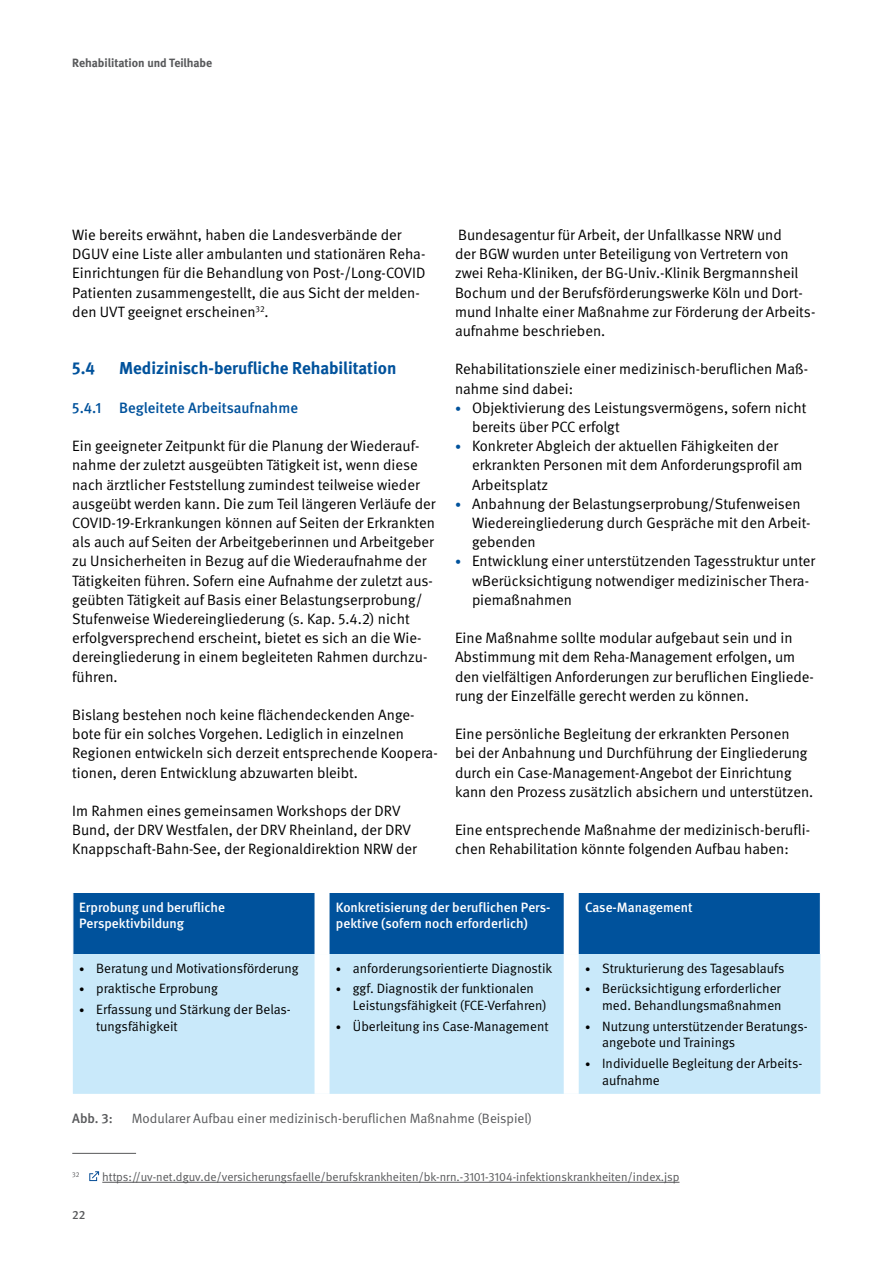
<style>
.page{position:relative;width:893px;height:1263px;background:#fff}
.page>*{position:absolute;margin:0;border:0;box-sizing:border-box;transform-origin:0 0}
.Überschriften_H2{font:700 17.25px "DGUV Meta";color:#00529c}
.Fließtext_FT_Abstand_vor{font:15px/19.2px "DGUV Meta";color:#000}
.Überschriften_H3{font:500 15px "DGUV Meta";color:#00529c}
.t1{font:13.5px/16.5px "DGUV Meta";color:#000}
.Tabellen_und_Graphen_TK{font:500 13.5px/16.5px "DGUV Meta";color:#fff}
.t2{font:13.5px "DGUV Meta";color:#58595b}
.t3{font:500 13.5px "DGUV Meta";color:#58595b}
.Fließtext_FN{font:12px "DGUV Meta";color:#58595b}
.t4{font:700 12px "DGUV Meta";letter-spacing:-.005em;color:#58595b}
.t5{font:500 12px "DGUV Meta";color:#58595b}
.Fließtext_FN-2{font:6.9px "DGUV Meta";color:#58595b}
.s1{font-size:12px;color:#00529c}
.s2{font-size:10.5px}
</style>
<div class="page">
<hr style="left:72px;top:1153px;width:64px;height:1px;background:#58595b">
<hr style="left:102px;top:1182px;width:577px;height:1px;background:#58595b">
<svg style="left:89px;top:1171px;width:10px;height:10px"></svg>
<div style="left:73px;top:893px;width:747px;height:61px;background:#00529c"></div>
<div style="left:73px;top:954px;width:747px;height:140px;background:#c9e9fa"></div>
<div style="left:315px;top:893px;width:15px;height:61px;background:#fff"></div>
<div style="left:564px;top:893px;width:15px;height:61px;background:#fff"></div>
<div style="left:315px;top:954px;width:15px;height:140px;background:#fff"></div>
<div style="left:564px;top:954px;width:15px;height:140px;background:#fff"></div>
<p class="t4" style="left:72px;top:56px;width:141px">Rehabilitation und Teilhabe</p>
<p class="Fließtext_FT_Abstand_vor" style="left:72px;top:226px;width:355px">Wie bereits erwähnt, haben die Landesverbände der DGUV eine Liste aller ambulanten und stationären Reha-Einrichtungen für die Behandlung von Post-/Long-COVID Patienten zusammengestellt, die aus Sicht der melden&shy;den UVT geeignet erscheinen<sup>32</sup>.</p>
<h2 class="Überschriften_H2" style="left:72px;top:358px;width:24px">5.4</h2>
<h2 class="Überschriften_H2" style="left:119px;top:358px;width:279px">Medizinisch-berufliche Rehabilitation</h2>
<h3 class="Überschriften_H3" style="left:72px;top:399px;width:227px">5.4.1 Begleitete Arbeitsaufnahme</h3>
<p class="Fließtext_FT_Abstand_vor" style="left:72px;top:437px;width:365px">Ein geeigneter Zeitpunkt für die Planung der Wiederauf&shy;nahme der zuletzt ausgeübten Tätigkeit ist, wenn diese nach ärztlicher Feststellung zumindest teilweise wieder ausgeübt werden kann. Die zum Teil längeren Verläufe der COVID-19-Erkrankungen können auf Seiten der Erkrankten als auch auf Seiten der Arbeitgeberinnen und Arbeitgeber zu Unsicherheiten in Bezug auf die Wiederaufnahme der Tätigkeiten führen. Sofern eine Aufnahme der zuletzt aus&shy;geübten Tätigkeit auf Basis einer Belastungserprobung/ Stufenweise Wiedereingliederung (s. Kap. 5.4.2) nicht erfolgversprechend erscheint, bietet es sich an die Wie&shy;dereingliederung in einem begleiteten Rahmen durchzu&shy;führen.</p>
<p class="Fließtext_FT_Abstand_vor" style="left:72px;top:706px;width:367px">Bislang bestehen noch keine flächendeckenden Ange&shy;bote für ein solches Vorgehen. Lediglich in einzelnen Regionen entwickeln sich derzeit entsprechende Koopera&shy;tionen, deren Entwicklung abzuwarten bleibt.</p>
<p class="Fließtext_FT_Abstand_vor" style="left:72px;top:802px;width:346px">Im Rahmen eines gemeinsamen Workshops der DRV<br>Bund, der DRV Westfalen, der DRV Rheinland, der DRV<br>Knappschaft-Bahn-See, der Regionaldirektion NRW der</p>
<p class="Fließtext_FT_Abstand_vor" style="left:455px;top:226px;width:362px">Bundesagentur für Arbeit, der Unfallkasse NRW und<br>der BGW wurden unter Beteiligung von Vertretern von zwei Reha-Kliniken, der BG-Univ.-Klinik Bergmannsheil Bochum und der Berufsförderungswerke Köln und Dort&shy;mund Inhalte einer Maßnahme zur Förderung der Arbeits&shy;aufnahme beschrieben.</p>
<p class="Fließtext_FT_Abstand_vor" style="left:455px;top:360px;width:355px">Rehabilitationsziele einer medizinisch-beruflichen Maß&shy;nahme sind dabei:</p>
<p class="Fließtext_FT_Abstand_vor" style="left:472px;top:398px;width:336px;text-indent:-17px"><span class="s1">•</span> Objektivierung des Leistungsvermögens, sofern nicht bereits über PCC erfolgt</p>
<p class="Fließtext_FT_Abstand_vor" style="left:472px;top:437px;width:332px;text-indent:-17px"><span class="s1">•</span> Konkreter Abgleich der aktuellen Fähigkeiten der erkrankten Personen mit dem Anforderungsprofil am<br>Arbeitsplatz</p>
<p class="Fließtext_FT_Abstand_vor" style="left:472px;top:494px;width:340px;text-indent:-17px"><span class="s1">•</span> Anbahnung der Belastungserprobung/Stufenweisen<br>Wiedereingliederung durch Gespräche mit den Arbeit&shy;gebenden</p>
<p class="Fließtext_FT_Abstand_vor" style="left:472px;top:552px;width:345px;text-indent:-17px"><span class="s1">•</span> Entwicklung einer unterstützenden Tagesstruktur unter wBerücksichtigung notwendiger medizinischer Thera&shy;piemaßnahmen</p>
<p class="Fließtext_FT_Abstand_vor" style="left:455px;top:629px;width:360px">Eine Maßnahme sollte modular aufgebaut sein und in Abstimmung mit dem Reha-Management erfolgen, um den vielfältigen Anforderungen zur beruflichen Eingliede&shy;rung der Einzelfälle gerecht werden zu können.</p>
<p class="Fließtext_FT_Abstand_vor" style="left:455px;top:725px;width:360px">Eine persönliche Begleitung der erkrankten Personen<br>bei der Anbahnung und Durchführung der Eingliederung durch ein Case-Management-Angebot der Einrichtung kann den Prozess zusätzlich absichern und unterstützen.</p>
<p class="Fließtext_FT_Abstand_vor" style="left:455px;top:821px;width:357px">Eine entsprechende Maßnahme der medizinisch-berufli&shy;chen Rehabilitation könnte folgenden Aufbau haben:</p>
<p class="Tabellen_und_Graphen_TK" style="left:79px;top:899px;width:147px">Erprobung und berufliche<br>Perspektivbildung</p>
<p class="Tabellen_und_Graphen_TK" style="left:336px;top:899px;width:216px">Konkretisierung der beruflichen Pers&shy;pektive (sofern noch erforderlich)</p>
<p class="Tabellen_und_Graphen_TK" style="left:585px;top:899px;width:109px">Case-Management</p>
<p class="t1" style="left:79px;top:960px;width:221px"><span class="s2">•</span> Beratung und Motivationsförderung</p>
<p class="t1" style="left:79px;top:981px;width:140px"><span class="s2">•</span> praktische Erprobung</p>
<p class="t1" style="left:96px;top:1002px;width:196px;text-indent:-17px"><span class="s2">•</span> Erfassung und Stärkung der Belas&shy;tungsfähigkeit</p>
<p class="t1" style="left:336px;top:960px;width:218px"><span class="s2">•</span> anforderungsorientierte Diagnostik</p>
<p class="t1" style="left:353px;top:981px;width:195px;text-indent:-17px"><span class="s2">•</span> ggf. Diagnostik der funktionalen<br>Leistungsfähigkeit (FCE-Verfahren)</p>
<p class="t1" style="left:336px;top:1018px;width:214px"><span class="s2">•</span> Überleitung ins Case-Management</p>
<p class="t1" style="left:585px;top:960px;width:201px"><span class="s2">•</span> Strukturierung des Tagesablaufs</p>
<p class="t1" style="left:585px;top:981px;width:198px;text-align:right"><span class="s2">•</span> Berücksichtigung erforderlicher med. Behandlungsmaßnahmen</p>
<p class="t1" style="left:602px;top:1018px;width:207px;text-indent:-17px"><span class="s2">•</span> Nutzung unterstützender Beratungs&shy;angebote und Trainings</p>
<p class="t1" style="left:602px;top:1055px;width:202px;text-indent:-17px"><span class="s2">•</span> Individuelle Begleitung der Arbeits&shy;aufnahme</p>
<p class="t3" style="left:72px;top:1111px;width:42px">Abb. 3:</p>
<p class="t2" style="left:132px;top:1111px;width:402px">Modularer Aufbau einer medizinisch-beruflichen Maßnahme (Beispiel)</p>
<p class="Fließtext_FN-2" style="left:72px;top:1171px;width:9px">32</p>
<p class="Fließtext_FN" style="left:102px;top:1170px;width:579px">https://uv-net.dguv.de/versicherungsfaelle/berufskrankheiten/bk-nrn.-3101-3104-infektionskrankheiten/index.jsp</p>
<p class="t5" style="left:72px;top:1208px;width:15px">22</p>
</div>
